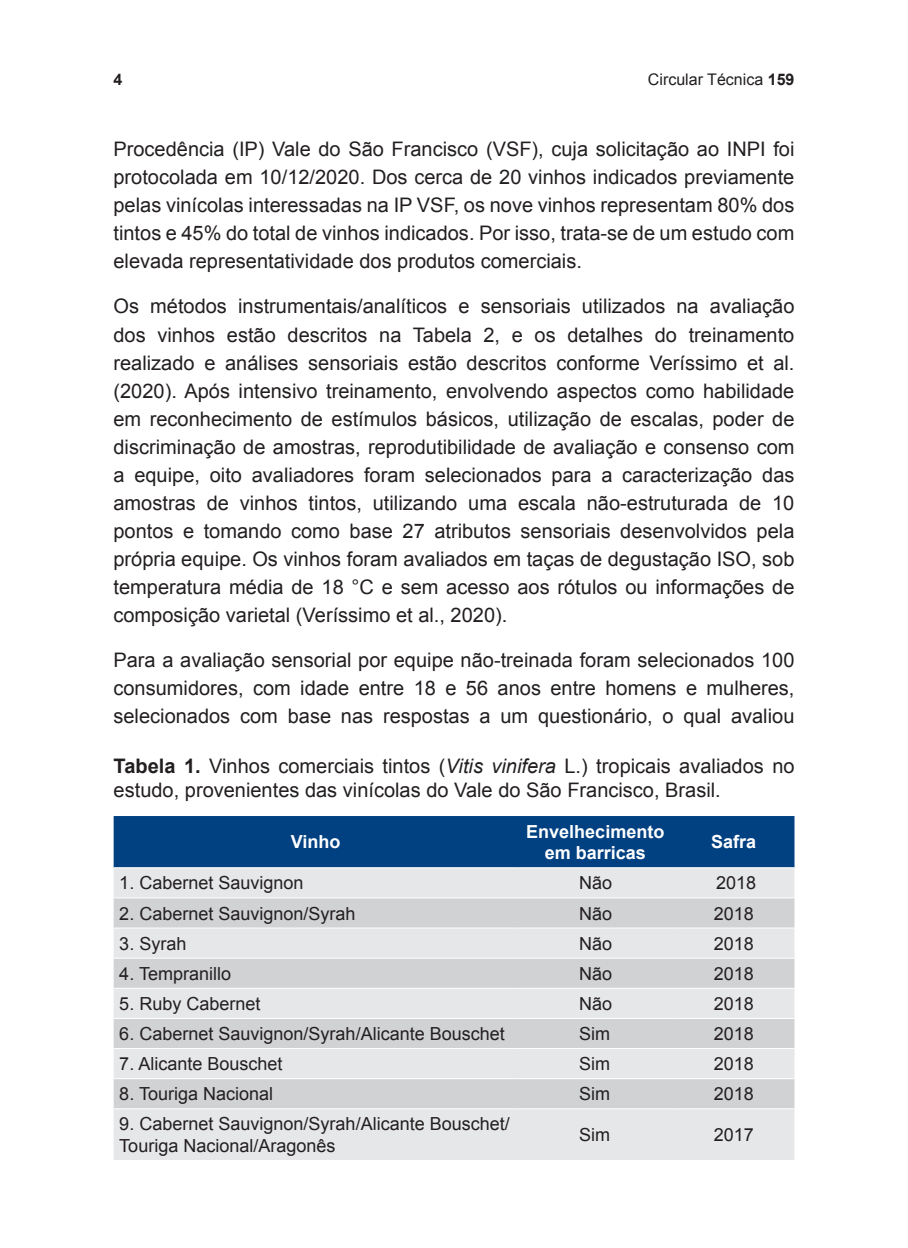
<style>
.page{position:relative;width:908px;height:1248px;background:#fff}
.page>*{position:absolute;margin:0;border:0;box-sizing:border-box;transform-origin:0 0}
.MIOLO{font:20px/28px "Arial";color:#231f20;text-align:justify}
.TABELA_TITULO{font:20px/24px "Arial";color:#231f20}
.TABELA_MIOLO{font:18px/21.6px "Arial";color:#231f20}
.TABELA_CABECA{font:700 18px/21.6px "Arial";color:#fff;text-align:center}
.TABELA_CABECA_ESQUER{font:700 18px "Arial";color:#fff}
.t1{font:16px "Arial";color:#231f20}
.t2{font:700 16px "Arial";color:#231f20}
.s1{font-weight:700}
.s2{font-style:italic}
</style>
<div class="page">
<div style="left:114px;top:816px;width:680px;height:51px;background:#014081"></div>
<div style="left:114px;top:868px;width:680px;height:291px;background:#e6e7e9"></div>
<svg style="left:114px;top:898px;width:680px;height:210px;background:#dadbdd"></svg>
<hr style="left:517px;top:897px;width:155px;height:1px;background:#fff">
<hr style="left:672px;top:897px;width:122px;height:1px;background:#fff">
<hr style="left:114px;top:927px;width:403px;height:1px;background:#fff">
<hr style="left:517px;top:927px;width:155px;height:1px;background:#fff">
<hr style="left:672px;top:927px;width:122px;height:1px;background:#fff">
<hr style="left:114px;top:957px;width:403px;height:1px;background:#fff">
<hr style="left:517px;top:957px;width:155px;height:1px;background:#fff">
<hr style="left:672px;top:957px;width:122px;height:1px;background:#fff">
<hr style="left:114px;top:987px;width:403px;height:1px;background:#fff">
<hr style="left:517px;top:987px;width:155px;height:1px;background:#fff">
<hr style="left:672px;top:987px;width:122px;height:1px;background:#fff">
<hr style="left:517px;top:1017px;width:155px;height:1px;background:#fff">
<hr style="left:672px;top:1017px;width:122px;height:1px;background:#fff">
<hr style="left:517px;top:1047px;width:155px;height:1px;background:#fff">
<hr style="left:672px;top:1047px;width:122px;height:1px;background:#fff">
<hr style="left:517px;top:1078px;width:155px;height:1px;background:#fff">
<hr style="left:672px;top:1078px;width:122px;height:1px;background:#fff">
<hr style="left:517px;top:1108px;width:155px;height:1px;background:#fff">
<hr style="left:672px;top:1108px;width:122px;height:1px;background:#fff">
<hr style="left:114px;top:897px;width:403px;height:1px;background:#fff">
<hr style="left:114px;top:1017px;width:403px;height:1px;background:#fff">
<hr style="left:114px;top:1047px;width:403px;height:1px;background:#fff">
<hr style="left:114px;top:1078px;width:403px;height:1px;background:#fff">
<hr style="left:114px;top:1108px;width:403px;height:1px;background:#fff">
<p class="t2" style="left:113px;top:69px;width:10px">4</p>
<p class="t1" style="left:647px;top:69px;width:148px">Circular Técnica <span class="s1">159</span></p>
<p class="MIOLO" style="left:113px;top:135px;width:682px">Procedência (IP) Vale do São Francisco (VSF), cuja solicitação ao INPI foi protocolada em 10/12/2020. Dos cerca de 20 vinhos indicados previamente pelas vinícolas interessadas na IP VSF, os nove vinhos representam 80% dos tintos e 45% do total de vinhos indicados. Por isso, trata-se de um estudo com elevada representatividade dos produtos comerciais.</p>
<p class="MIOLO" style="left:113px;top:292px;width:682px">Os métodos instrumentais/analíticos e sensoriais utilizados na avaliação dos vinhos estão descritos na Tabela 2, e os detalhes do treinamento realizado e análises sensoriais estão descritos conforme Veríssimo et al. (2020). Após intensivo treinamento, envolvendo aspectos como habilidade em reconhecimento de estímulos básicos, utilização de escalas, poder de discriminação de amostras, reprodutibilidade de avaliação e consenso com a equipe, oito avaliadores foram selecionados para a caracterização das amostras de vinhos tintos, utilizando uma escala não-estruturada de 10 pontos e tomando como base 27 atributos sensoriais desenvolvidos pela própria equipe. Os vinhos foram avaliados em taças de degustação ISO, sob temperatura média de 18 °C e sem acesso aos rótulos ou informações de composição varietal (Veríssimo et al., 2020).</p>
<p class="MIOLO" style="left:113px;top:645px;width:682px">Para a avaliação sensorial por equipe não-treinada foram selecionados 100 consumidores, com idade entre 18 e 56 anos entre homens e mulheres, selecionados com base nas respostas a um questionário, o qual avaliou</p>
<p class="TABELA_TITULO" style="left:114px;top:753px;width:682px"><span class="s1">Tabela 1.</span> Vinhos comerciais tintos (<span class="s2">Vitis vinifera</span> L.) tropicais avaliados no estudo, provenientes das vinícolas do Vale do São Francisco, Brasil.</p>
<p class="TABELA_CABECA_ESQUER" style="left:290px;top:830px;width:51px">Vinho</p>
<p class="TABELA_CABECA" style="left:526px;top:821px;width:140px">Envelhecimento em barricas</p>
<p class="TABELA_CABECA" style="left:711px;top:831px;width:47px">Safra</p>
<p class="TABELA_MIOLO" style="left:119px;top:872px;width:186px">1. Cabernet Sauvignon</p>
<p class="TABELA_MIOLO" style="left:579px;top:872px;width:35px">Não</p>
<p class="TABELA_MIOLO" style="left:716px;top:872px;width:42px">2018</p>
<p class="TABELA_MIOLO" style="left:119px;top:902px;width:238px">2. Cabernet Sauvignon/Syrah</p>
<p class="TABELA_MIOLO" style="left:579px;top:902px;width:35px">Não</p>
<p class="TABELA_MIOLO" style="left:713px;top:902px;width:42px">2018</p>
<p class="TABELA_MIOLO" style="left:119px;top:932px;width:69px">3. Syrah</p>
<p class="TABELA_MIOLO" style="left:579px;top:932px;width:35px">Não</p>
<p class="TABELA_MIOLO" style="left:713px;top:932px;width:42px">2018</p>
<p class="TABELA_MIOLO" style="left:119px;top:962px;width:113px">4. Tempranillo</p>
<p class="TABELA_MIOLO" style="left:579px;top:962px;width:35px">Não</p>
<p class="TABELA_MIOLO" style="left:713px;top:962px;width:42px">2018</p>
<p class="TABELA_MIOLO" style="left:119px;top:992px;width:143px">5. Ruby Cabernet</p>
<p class="TABELA_MIOLO" style="left:579px;top:992px;width:35px">Não</p>
<p class="TABELA_MIOLO" style="left:713px;top:992px;width:42px">2018</p>
<p class="TABELA_MIOLO" style="left:119px;top:1022px;width:387px">6. Cabernet Sauvignon/Syrah/Alicante Bouschet</p>
<p class="TABELA_MIOLO" style="left:579px;top:1022px;width:32px">Sim</p>
<p class="TABELA_MIOLO" style="left:713px;top:1022px;width:42px">2018</p>
<p class="TABELA_MIOLO" style="left:119px;top:1053px;width:165px">7. Alicante Bouschet</p>
<p class="TABELA_MIOLO" style="left:579px;top:1053px;width:32px">Sim</p>
<p class="TABELA_MIOLO" style="left:713px;top:1053px;width:42px">2018</p>
<p class="TABELA_MIOLO" style="left:119px;top:1083px;width:155px">8. Touriga Nacional</p>
<p class="TABELA_MIOLO" style="left:579px;top:1083px;width:32px">Sim</p>
<p class="TABELA_MIOLO" style="left:713px;top:1083px;width:42px">2018</p>
<p class="TABELA_MIOLO" style="left:119px;top:1113px;width:392px">9. Cabernet Sauvignon/Syrah/Alicante Bouschet/<br>Touriga Nacional/Aragonês</p>
<p class="TABELA_MIOLO" style="left:579px;top:1124px;width:32px">Sim</p>
<p class="TABELA_MIOLO" style="left:713px;top:1124px;width:42px">2017</p>
</div>
